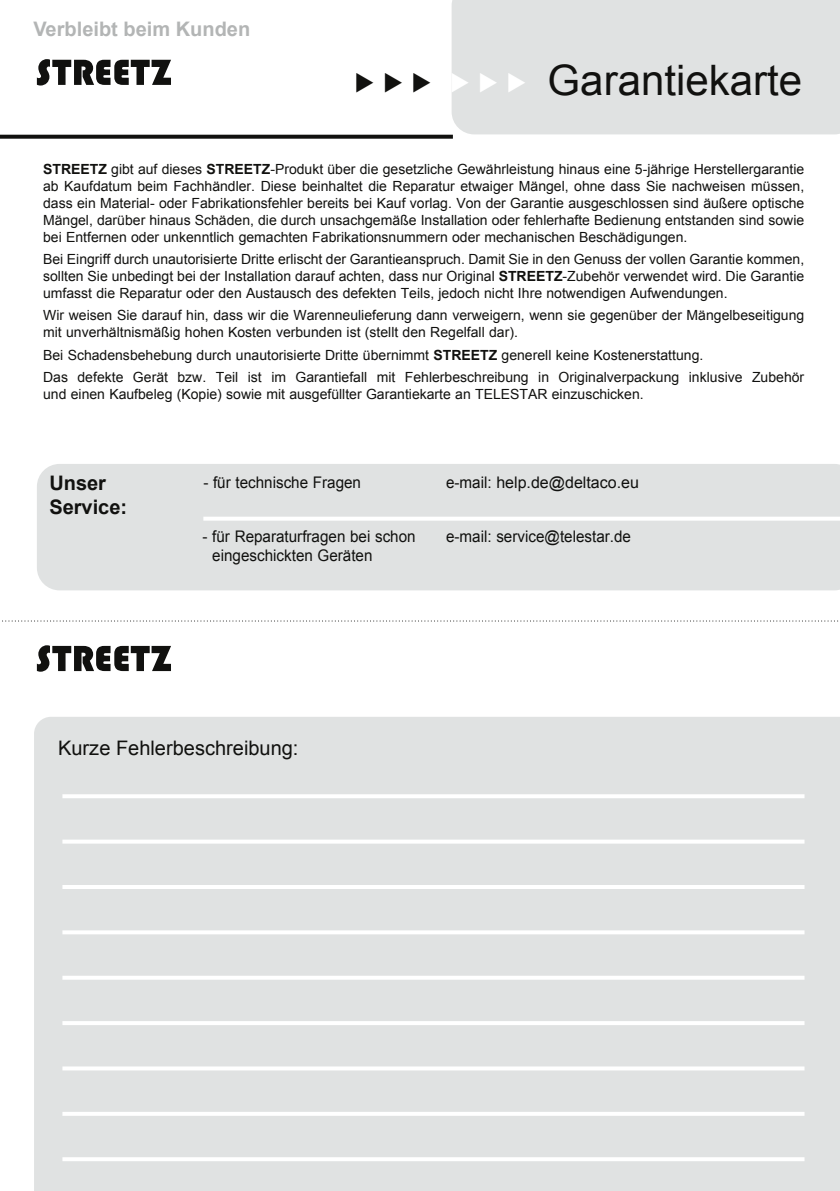
<style>
.page{position:relative;width:840px;height:1191px;background:#fff}
.page>*{position:absolute;margin:0;border:0;box-sizing:border-box;transform-origin:0 0}
.t1{font:42px "Arial";color:#11110f}
.t2{font:20px "Arial";color:#11110f}
.t3{font:700 20px "Arial";color:#b3b5b5}
.t4{font:700 20px/24px "Arial";color:#11110f}
.t5{font:16px/19.2px "Arial";color:#11110f;scale:.95 1}
.t6{font:14px/16.8px "Arial";color:#11110f;text-align:justify}
.s1{font-weight:700}
</style>
<div class="page">
<div style="left:37px;top:464px;width:802px;height:126px;background:#e0e2e2"></div>
<svg style="left:0;top:135px;width:452px;height:4px;background:#232321"></svg>
<div style="left:34px;top:717px;width:805px;height:474px;background:#e0e2e2"></div>
<hr style="left:62px;top:794px;width:742px;height:4px;background:#fff">
<svg style="left:62px;top:839px;width:742px;height:4px"></svg>
<hr style="left:62px;top:885px;width:742px;height:4px;background:#fff">
<hr style="left:62px;top:930px;width:742px;height:4px;background:#fff">
<svg style="left:62px;top:975px;width:742px;height:4px"></svg>
<hr style="left:62px;top:1021px;width:742px;height:4px;background:#fff">
<svg style="left:62px;top:1066px;width:742px;height:4px"></svg>
<svg style="left:62px;top:1111px;width:742px;height:4px"></svg>
<hr style="left:62px;top:1157px;width:742px;height:4px;background:#fff">
<svg style="left:203px;top:516px;width:636px;height:4px"></svg>
<svg style="left:2px;top:620px;width:836px;height:1px"></svg>
<div style="left:451px;top:0;width:388px;height:134px;background:#e0e2e2"></div>
<svg style="left:37px;top:59px;width:134px;height:27px"></svg>
<svg style="left:37px;top:645px;width:134px;height:26px"></svg>
<svg style="left:451px;top:73px;width:17px;height:19px"></svg>
<svg style="left:480px;top:73px;width:17px;height:19px"></svg>
<svg style="left:508px;top:73px;width:17px;height:19px"></svg>
<h2 class="t3" style="left:33px;top:16px;width:218px">Verbleibt beim Kunden</h2>
<h1 class="t1" style="left:547px;top:53px;width:256px">Garantiekarte</h1>
<p class="t6" style="left:43px;top:161px;width:762px"><span class="s1">STREETZ</span> gibt auf dieses <span class="s1">STREETZ</span>-Produkt über die gesetzliche Gewährleistung hinaus eine 5-jährige Herstellergarantie ab Kaufdatum beim Fachhändler. Diese beinhaltet die Reparatur etwaiger Mängel, ohne dass Sie nachweisen müssen, dass ein Material- oder Fabrikationsfehler bereits bei Kauf vorlag. Von der Garantie ausgeschlossen sind äußere optische Mängel, darüber hinaus Schäden, die durch unsachgemäße Installation oder fehlerhafte Bedienung entstanden sind sowie bei Entfernen oder unkenntlich gemachten Fabrikationsnummern oder mechanischen Beschädigungen.</p>
<p class="t6" style="left:43px;top:251px;width:762px">Bei Eingriff durch unautorisierte Dritte erlischt der Garantieanspruch. Damit Sie in den Genuss der vollen Garantie kommen, sollten Sie unbedingt bei der Installation darauf achten, dass nur Original <span class="s1">STREETZ</span>-Zubehör verwendet wird. Die Garantie umfasst die Reparatur oder den Austausch des defekten Teils, jedoch nicht Ihre notwendigen Aufwendungen.</p>
<p class="t6" style="left:43px;top:307px;width:762px">Wir weisen Sie darauf hin, dass wir die Warenneulieferung dann verweigern, wenn sie gegenüber der Mängelbeseitigung mit unverhältnismäßig hohen Kosten verbunden ist (stellt den Regelfall dar).</p>
<p class="t6" style="left:43px;top:343px;width:762px;line-height:22.4px">Bei Schadensbehebung durch unautorisierte Dritte übernimmt <span class="s1">STREETZ</span> generell keine Kostenerstattung.<br>Das defekte Gerät bzw. Teil ist im Garantiefall mit Fehlerbeschreibung in Originalverpackung inklusive Zubehör</p>
<p class="t6" style="left:43px;top:385px;width:601px">und einen Kaufbeleg (Kopie) sowie mit ausgefüllter Garantiekarte an TELESTAR einzuschicken.</p>
<h2 class="t4" style="left:49px;top:472px;width:79px">Unser<br>Service:</h2>
<p class="t5" style="left:203px;top:473px;width:167px">- für technische Fragen</p>
<p class="t5" style="left:446px;top:473px;width:204px">e-mail: help.de@deltaco.eu</p>
<p class="t5" style="left:446px;top:527px;width:196px">e-mail: service@telestar.de</p>
<p class="t5" style="left:212px;top:527px;width:215px;text-indent:-10px">- für Reparaturfragen bei schon eingeschickten Geräten</p>
<h2 class="t2" style="left:58px;top:735px;width:242px">Kurze Fehlerbeschreibung:</h2>
</div>
